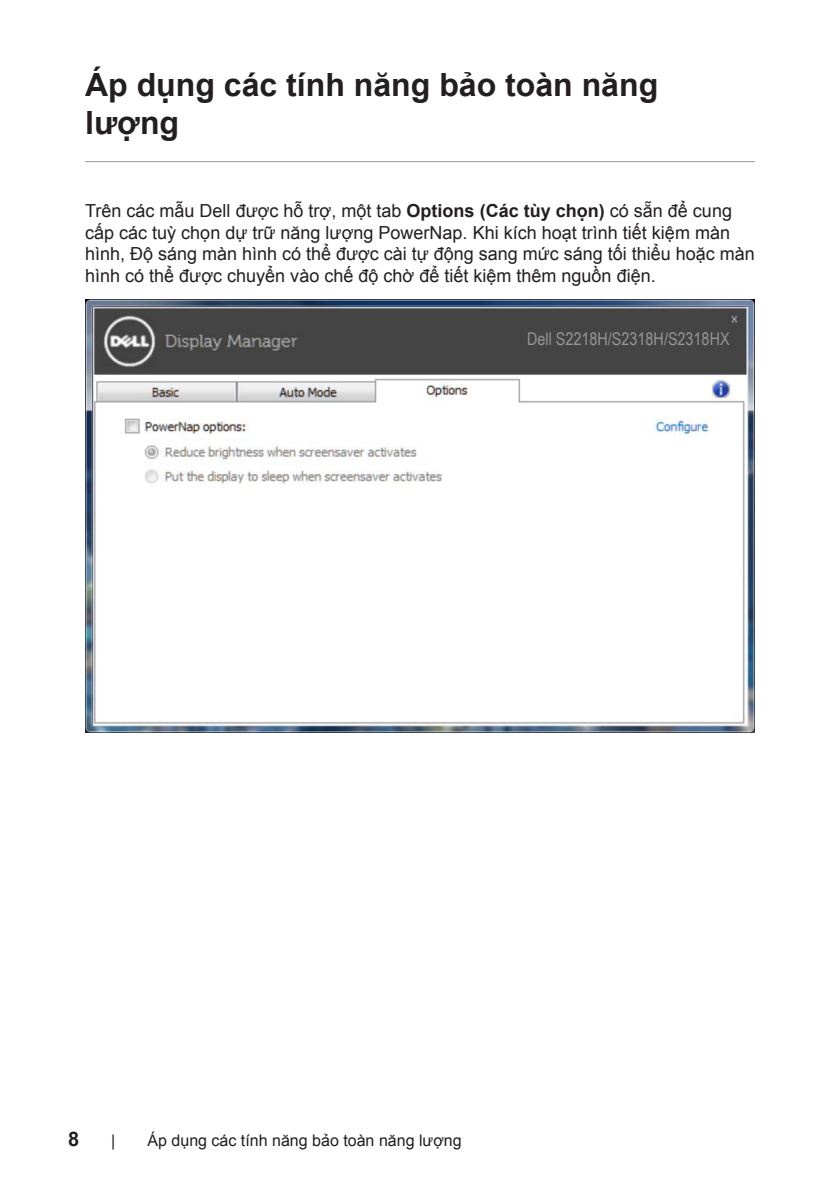
<style>
.page{position:relative;width:840px;height:1191px;background:#fff}
.page>*{position:absolute;margin:0;border:0;box-sizing:border-box;transform-origin:0 0}
.Contents{font:700 32px/38.4px "Arial";color:#231f20}
.t1{font:700 20px "Arial";color:#231f20}
.text{font:18px/21.6px "Arial";color:#231f20}
.t2{font:17.6px "Arial Narrow";color:#959595}
.t3{font:16px "Arial";color:#231f20}
.s1{font-weight:700}
</style>
<div class="page">
<hr style="left:85px;top:161px;width:669px;height:1px;background:#939598">
<img style="left:85px;top:299px;width:669px;height:433px">
<p class="Contents" style="left:85px;top:66px;width:574px">Áp dụ ng các tính năng bảo toàn năng lượng</p>
<p class="text" style="left:85px;top:200px;width:670px">Trên các mẫu Dell được hỗ trợ, một tab <span class="s1">Options (Các tùy chọn)</span> có sẵn để cung cấp các tuỳ chọn dự trữ năng lượng PowerNap. Khi kích hoạt trì nh tiết kiệm màn<br>hì nh, Độ sáng màn hì nh có thể được cài tự động sang mức sáng tối thiểu hoặc màn hì nh có thể được chuyển vào chế độ chờ để tiết kiệm thêm nguồn điện.</p>
<p class="t2" style="left:527px;top:326px;width:204px">Dell S2218H/S2318H/S2318HX</p>
<p class="t1" style="left:68px;top:1125px;width:13px">8</p>
<p class="t3" style="left:111px;top:1129px;width:6px">|</p>
<p class="t3" style="left:147px;top:1129px;width:315px">Áp dụng các tính năng bảo toàn năng lượng</p>
</div>
